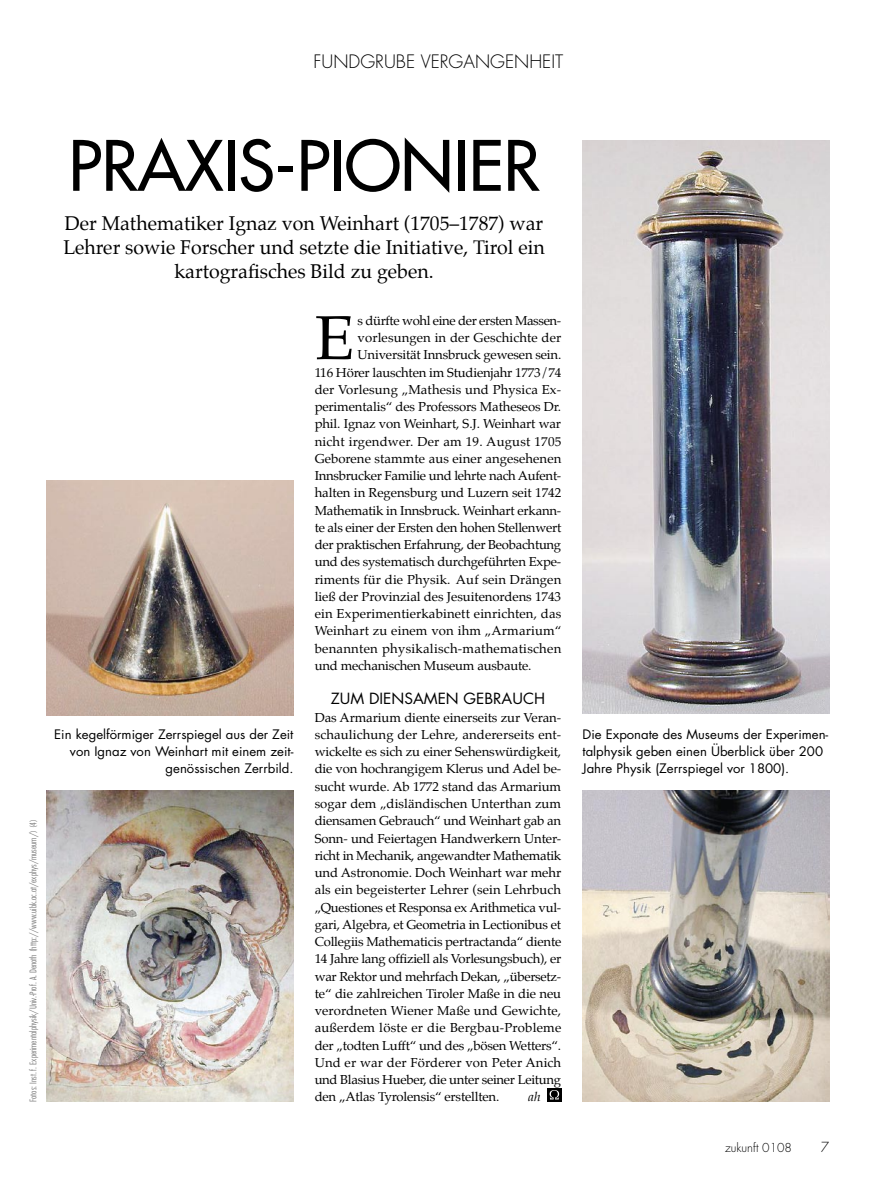
<style>
.page{position:relative;width:893px;height:1191px;background:#fff}
.page>*{position:absolute;margin:0;border:0;box-sizing:border-box;transform-origin:0 0}
.Zitat{font:67.5px "Futura";letter-spacing:-.005em;color:#000}
.t1{font:62.1px "Palatino";color:#000;scale:1.05 1}
.Zitat-2{font:19.5px/24px "Palatino";color:#000;text-align:center}
.Zitat-3{font:300 18px "Futura";color:#000}
.t2{font:15px "Futura";color:#000}
.Zitat-4{font:300 13.5px "Futura";color:#000}
.t3{font:12.75px/17.2px "Palatino";letter-spacing:-.01em;color:#000;text-align:justify}
.t4{font:12.75px/17.2px "Futura";color:#000}
.t5{font:12.75px "Palatino";letter-spacing:.01em;color:#000}
.t6{font:12.75px "Palatino";letter-spacing:.02em;color:#000}
.t7{font:12.75px "Palatino";letter-spacing:.015em;color:#000}
.t8{font:12.75px "Palatino";letter-spacing:-.03em;color:#000}
.t9{font:italic 12.75px "Palatino";color:#000}
.Zitat-5{font:300 12px "Futura";color:#000}
.t10{font:300 condensed 9px "Futura";color:#7c7c7c}
</style>
<div class="page">
<img style="left:583px;top:140px;width:246px;height:573px">
<svg style="left:547px;top:1088px;width:14px;height:13px"></svg>
<svg style="left:550px;top:1090px;width:9px;height:9px"></svg>
<img style="left:583px;top:790px;width:246px;height:311px">
<img style="left:47px;top:480px;width:246px;height:235px">
<img style="left:47px;top:790px;width:246px;height:311px">
<p class="Zitat-3" style="left:314px;top:50px;width:251px">FUNDGRUBE VERGANGENHEIT</p>
<p class="t10" style="left:28px;top:1102px;width:285px;rotate:-90deg">Fotos: Inst. f. Experimentalphysik/Univ.-Prof. A. Denoth (http://www.uibk.ac.at/exphys/museum/) (4)</p>
<p class="Zitat" style="left:68px;top:122px;width:473px">PRAXIS-PIONIER</p>
<p class="Zitat-2" style="left:63px;top:213px;width:483px">Der Mathematiker Ignaz von Weinhart (1705–1787) war<br>Lehrer sowie Forscher und setzte die Initiative, Tirol ein kartografisches Bild zu geben.</p>
<p class="t1" style="left:315px;top:297px;width:39px">E</p>
<p class="t8" style="left:358px;top:312px;width:205px">s dürfte wohl eine der ersten Massen-</p>
<p class="t5" style="left:358px;top:329px;width:205px">vorlesungen in der Geschichte der</p>
<p class="t3" style="left:358px;top:347px;width:205px">Universität Innsbruck gewesen sein.</p>
<p class="t3" style="left:315px;top:365px;width:248px">116 Hörer lauschten im Studienjahr 1773/74</p>
<p class="t5" style="left:315px;top:381px;width:248px">der Vorlesung „Mathesis und Physica Ex-</p>
<p class="t3" style="left:315px;top:399px;width:248px">perimentalis“ des Professors Matheseos Dr.</p>
<p class="t3" style="left:315px;top:416px;width:248px">phil. Ignaz von Weinhart, S.J. Weinhart war</p>
<p class="t7" style="left:315px;top:433px;width:248px">nicht irgendwer. Der am 19. August 1705</p>
<p class="t3" style="left:315px;top:451px;width:248px">Geborene stammte aus einer angesehenen</p>
<p class="t3" style="left:315px;top:468px;width:248px">Innsbrucker Familie und lehrte nach Aufent-</p>
<p class="t3" style="left:315px;top:485px;width:248px">halten in Regensburg und Luzern seit 1742</p>
<p class="t3" style="left:315px;top:503px;width:248px">Mathematik in Innsbruck. Weinhart erkann-</p>
<p class="t3" style="left:315px;top:520px;width:248px">te als einer der Ersten den hohen Stellenwert</p>
<p class="t3" style="left:315px;top:537px;width:248px">der praktischen Erfahrung, der Beobachtung</p>
<p class="t3" style="left:315px;top:554px;width:248px">und des systematisch durchgeführten Expe-</p>
<p class="t5" style="left:315px;top:571px;width:248px">riments für die Physik. Auf sein Drängen</p>
<p class="t3" style="left:315px;top:589px;width:248px">ließ der Provinzial des Jesuitenordens 1743</p>
<p class="t5" style="left:315px;top:605px;width:248px">ein Experimentierkabinett einrichten, das</p>
<p class="t5" style="left:315px;top:622px;width:248px">Weinhart zu einem von ihm „Armarium“</p>
<p class="t6" style="left:315px;top:640px;width:248px">benannten physikalisch-mathematischen</p>
<p class="t3" style="left:315px;top:658px;width:218px">und mechanischen Museum ausbaute.</p>
<p class="t2" style="left:331px;top:688px;width:216px">ZUM DIENSAMEN GEBRAUCH</p>
<p class="t3" style="left:315px;top:710px;width:248px">Das Armarium diente einerseits zur Veran&shy;schaulichung der Lehre, andererseits ent&shy;wickelte es sich zu einer Sehenswürdigkeit, die von hochrangigem Klerus und Adel be&shy;sucht wurde. Ab 1772 stand das Armarium sogar dem „disländischen Unterthan zum diensamen Gebrauch“ und Weinhart gab an Sonn- und Feiertagen Handwerkern Unter&shy;richt in Mechanik, angewandter Mathematik und Astronomie. Doch Weinhart war mehr als ein begeisterter Lehrer (sein Lehrbuch „Questiones et Responsa ex Arithmetica vul&shy;gari, Algebra, et Geometria in Lectionibus et Collegiis Mathematicis pertractanda“ diente 14 Jahre lang offiziell als Vorlesungsbuch), er war Rektor und mehrfach Dekan, „übersetz&shy;te“ die zahlreichen Tiroler Maße in die neu verordneten Wiener Maße und Gewichte, außerdem löste er die Bergbau-Probleme der „todten Lufft“ und des „bösen Wetters“.<br>Und er war der Förderer von Peter Anich und Blasius Hueber, die unter seiner Leitung den „Atlas Tyrolensis“ erstellten.</p>
<p class="t4" style="left:54px;top:725px;width:241px;text-align:right">Ein kegelförmiger Zerrspiegel aus der Zeit von Ignaz von Weinhart mit einem zeit&shy;genössischen Zerrbild.</p>
<p class="t9" style="left:528px;top:1089px;width:14px">ah</p>
<p class="t4" style="left:583px;top:725px;width:247px">Die Exponate des Museums der Experimen&shy;talphysik geben einen Überblick über 200<br>Jahre Physik (Zerrspiegel vor 1800).</p>
<p class="Zitat-5" style="left:725px;top:1139px;width:68px">zukunft 0108</p>
<p class="Zitat-4" style="left:821px;top:1138px;width:10px">7</p>
</div>
